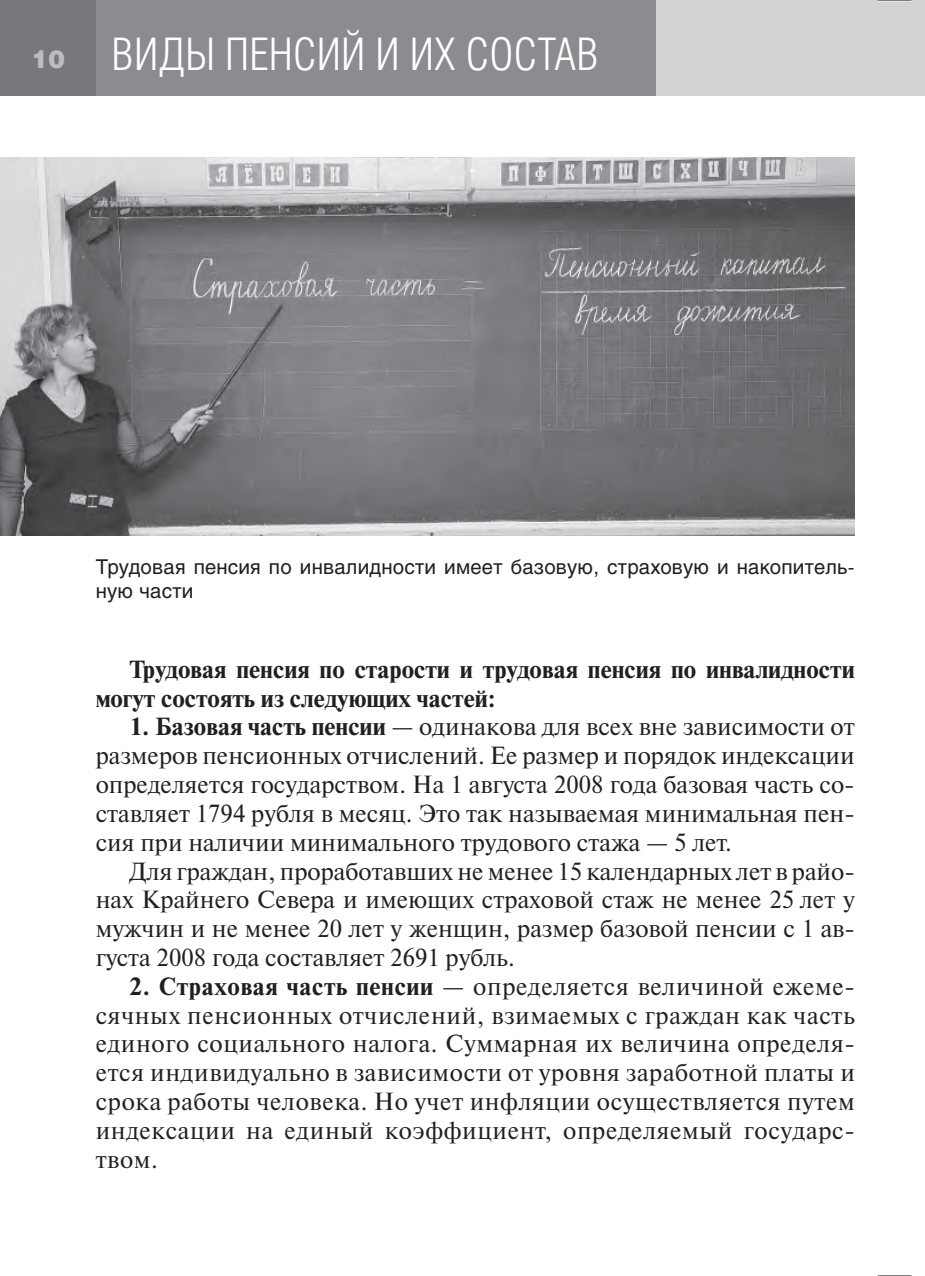
<style>
.page{position:relative;width:925px;height:1276px;background:#fff}
.page>*{position:absolute;margin:0;border:0;box-sizing:border-box;transform-origin:0 0}
.t1{font:300 45px "Helios Cond";letter-spacing:.005em;color:#fff}
.t2{font:24.75px/28.8px "Newton C";color:#231f20;text-align:justify}
.t3{font:700 24.75px/28.8px "Newton C";color:#231f20}
.t4{font:20.25px/24.3px "Helios";letter-spacing:.01em;color:#231f20}
.s1{font-family:"Helios";font-weight:900;font-size:24.75px;color:#bcbdc0}
.s2{font-weight:700}
</style>
<div class="page">
<div style="left:285px;top:0;width:640px;height:95px;background:#d1d2d4"></div>
<div style="left:0;top:0;width:655px;height:96px;background:#8a8c8f"></div>
<div style="left:0;top:0;width:96px;height:96px;background:#76787b"></div>
<img style="left:0;top:157px;width:854px;height:379px">
<hr style="left:878px;top:0;width:33px;height:1px;background:#000">
<hr style="left:878px;top:1275px;width:33px;height:1px;background:#000">
<h1 class="t1" style="left:32px;top:29px;width:568px"><span class="s1">10</span> ВИДЫ ПЕНСИЙ И ИХ СОСТАВ</h1>
<p class="t4" style="left:96px;top:554px;width:760px">Трудовая пенсия по инвалидности имеет базовую, страховую и накопитель&shy;ную части</p>
<p class="t3" style="left:96px;top:655px;width:760px;text-indent:34px">Трудовая пенсия по старости и трудовая пенсия по инва лидности могут состоять из следующих частей:</p>
<p class="t2" style="left:96px;top:712px;width:760px;text-indent:34px"><span class="s2">1. Базовая часть пенсии</span> — одинакова для всех вне зависи мости от размеров пенсионных отчислений. Ее размер и порядок индексации оп ределяется государством. На 1 августа 2008 года базовая часть со&shy;ставляет 1794 рубля в месяц. Это так называ емая минимальная пен&shy;сия при наличии минимального тру дового стажа — 5 лет.</p>
<p class="t2" style="left:96px;top:857px;width:761px;text-indent:34px">Для граждан, проработавших не менее 15 календарных лет в райо&shy;нах Крайнего Севера и имеющих страховой стаж не менее 25 лет у мужчин и не менее 20 лет у женщин, размер базовой пенсии с 1 ав&shy;густа 2008 года составляет 2691 рубль.</p>
<p class="t2" style="left:96px;top:972px;width:761px;text-indent:34px"><span class="s2">2. Страховая часть пенсии</span> — определяется величиной ежеме&shy;сячных пенсионных отчислений, взимаемых с граждан как часть единого социального налога. Суммарная их величина определя&shy;ется индивидуально в зависимости от уровня заработной платы и срока работы человека. Но учет инфляции осуществляется путем индексации на единый коэффициент, определяемый государс&shy;твом.</p>
</div>
